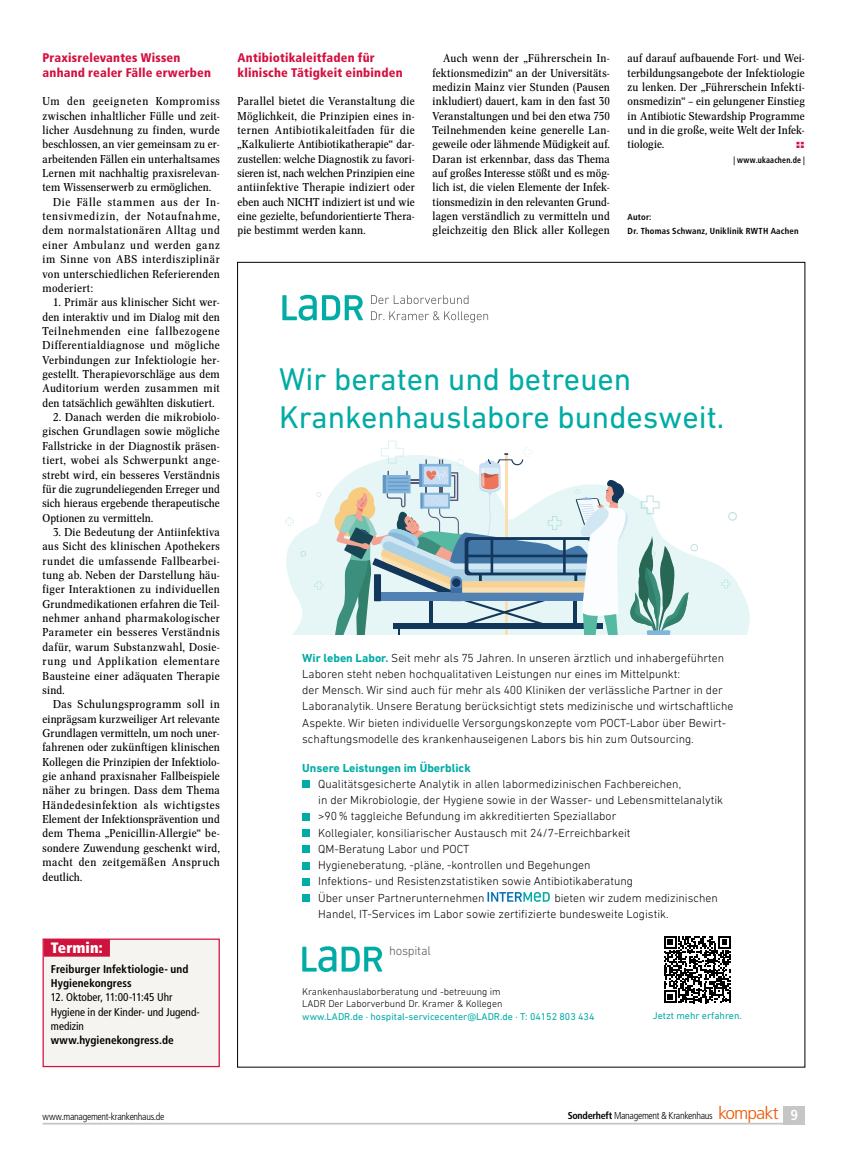
<style>
.page{position:relative;width:851px;height:1170px;background:#fff}
.page>*{position:absolute;margin:0;border:0;box-sizing:border-box;transform-origin:0 0}
.t1{font:32px/38.4px "DIN Next LT Pro";color:#00aca5}
.t2{font:900 condensed 15px "Frutiger LT Std";letter-spacing:.005em;color:#fff}
.t3{font:300 12.75px "DIN Next LT Pro";letter-spacing:-.02em;color:#575756}
.t4{font:900 condensed 12.5px/14.4px "Frutiger LT Std";letter-spacing:.015em;color:#d4103e}
.t5{font:300 11.88px/16.2px "DIN Next LT Pro";color:#000}
.t6{font:700 11.88px "DIN Next LT Pro";color:#00aca5}
.t7{font:11.25px/14.4px "Concorde Nova";letter-spacing:.025em;color:#000;text-align:justify;scale:1.07 1}
.t8{font:11.25px "Concorde Nova";letter-spacing:.045em;color:#000;scale:1.07 1}
.t9{font:700 condensed 11.25px/14.4px "Frutiger LT Com";letter-spacing:.005em;color:#000}
.t10{font:condensed 11.25px/14.4px "Frutiger LT Com";color:#000}
.t11{font:11.25px "Concorde Nova";letter-spacing:.06em;color:#000;scale:1.07 1}
.t12{font:11.25px "Concorde Nova";letter-spacing:.005em;color:#000;scale:1.07 1}
.t13{font:11.25px "Concorde Nova";letter-spacing:.055em;color:#000;scale:1.07 1}
.t14{font:900 expanded 11.25px "Helvetica Neue LT Std";color:#d4103e}
.t15{font:300 10px/12.5px "DIN Next LT Pro";color:#000}
.t16{font:10px "DIN Next LT Pro";color:#00aca5}
.t17{font:300 condensed 10px "Frutiger LT Std";letter-spacing:-.03em;color:#000}
.t18{font:700 condensed 8.75px/14.4px "Frutiger LT Std";letter-spacing:.02em;color:#000}
.t19{font:700 condensed 8.75px "Frutiger LT Std";letter-spacing:.02em;color:#000;scale:.9 1}
.s1{font-weight:700;color:#00aca5}
.s2{font-weight:700}
.s3{font-size:17.5px;color:#ea5b0b}
.s4{font-weight:700;font-size:14.5px;color:#fff}
</style>
<div class="page">
<svg style="left:282px;top:295px;width:81px;height:25px"></svg>
<svg style="left:371px;top:295px;width:97px;height:9px"></svg>
<svg style="left:371px;top:311px;width:117px;height:11px"></svg>
<div style="left:302px;top:780px;width:7px;height:7px;background:#00aca5"></div>
<div style="left:302px;top:813px;width:7px;height:7px;background:#00aca5"></div>
<div style="left:302px;top:829px;width:7px;height:7px;background:#00aca5"></div>
<div style="left:302px;top:845px;width:7px;height:7px;background:#00aca5"></div>
<div style="left:302px;top:862px;width:7px;height:7px;background:#00aca5"></div>
<div style="left:302px;top:878px;width:7px;height:7px;background:#00aca5"></div>
<div style="left:302px;top:894px;width:7px;height:7px;background:#00aca5"></div>
<svg style="left:487px;top:891px;width:62px;height:10px"></svg>
<svg style="left:286px;top:492px;width:463px;height:142px;fill:#e6f6f6"></svg>
<svg style="left:314px;top:581px;width:9px;height:8px"></svg>
<svg style="left:285px;top:517px;width:9px;height:8px"></svg>
<svg style="left:316px;top:492px;width:5px;height:5px"></svg>
<svg style="left:721px;top:579px;width:9px;height:9px"></svg>
<svg style="left:728px;top:512px;width:8px;height:8px"></svg>
<svg style="left:300px;top:551px;width:6px;height:5px"></svg>
<svg style="left:332px;top:440px;width:365px;height:194px"></svg>
<svg style="left:664px;top:936px;width:66px;height:67px"></svg>
<svg style="left:302px;top:946px;width:80px;height:25px"></svg>
<div style="left:43px;top:939px;width:176px;height:127px;background:#f6f4f1"></div>
<div style="left:44px;top:939px;width:66px;height:17px;background:#ce143c"></div>
<div style="left:43px;top:938px;width:177px;height:129px;border:1px solid #d4103e"></div>
<div style="left:783px;top:1105px;width:21px;height:19px;background:#c6c6c6"></div>
<hr style="left:43px;top:1122px;width:761px;height:2px;background:#c6c6c6">
<p class="t4" style="left:43px;top:51px;width:170px">Praxisrelevantes Wissen anhand realer Fälle erwerben</p>
<p class="t13" style="left:43px;top:95px;width:167px">Um den geeigneten Kompromiss</p>
<p class="t7" style="left:43px;top:109px;width:167px">zwischen inhaltlicher Fülle und zeit-</p>
<p class="t7" style="left:43px;top:123px;width:167px">licher Ausdehnung zu finden, wurde</p>
<p class="t7" style="left:43px;top:137px;width:167px">beschlossen, an vier gemeinsam zu er-</p>
<p class="t12" style="left:43px;top:152px;width:167px">arbeitenden Fällen ein unterhaltsames</p>
<p class="t7" style="left:43px;top:166px;width:167px">Lernen mit nachhaltig praxisrelevan-</p>
<p class="t7" style="left:43px;top:180px;width:159px">tem Wissenserwerb zu ermöglichen.</p>
<p class="t11" style="left:53px;top:195px;width:157px">Die Fälle stammen aus der In-</p>
<p class="t11" style="left:43px;top:210px;width:167px">tensivmedizin, der Notaufnahme,</p>
<p class="t8" style="left:43px;top:224px;width:167px">dem normalstationären Alltag und</p>
<p class="t8" style="left:43px;top:238px;width:167px">einer Ambulanz und werden ganz</p>
<p class="t8" style="left:43px;top:253px;width:167px">im Sinne von ABS interdisziplinär</p>
<p class="t7" style="left:43px;top:266px;width:167px">von unterschiedlichen Referierenden</p>
<p class="t7" style="left:43px;top:281px;width:49px">moderiert:</p>
<p class="t7" style="left:43px;top:295px;width:167px;text-indent:11px">1. Primär aus klinischer Sicht wer&shy;den interaktiv und im Dialog mit den Teilnehmenden eine fallbezogene Differentialdiagnose und mögliche Verbindungen zur Infektiologie her&shy;gestellt. Therapievorschläge aus dem Auditorium werden zusammen mit den tatsächlich gewählten diskutiert.</p>
<p class="t7" style="left:43px;top:410px;width:167px;text-indent:11px">2. Danach werden die mikrobiolo&shy;gischen Grundlagen sowie mögliche Fallstricke in der Diagnostik präsen&shy;tiert, wobei als Schwerpunkt ange&shy;strebt wird, ein besseres Verständnis für die zugrundeliegenden Erreger und sich hieraus ergebende therapeutische Optionen zu vermitteln.</p>
<p class="t7" style="left:43px;top:525px;width:167px;text-indent:11px">3. Die Bedeutung der Antiinfektiva aus Sicht des klinischen Apothekers rundet die umfassende Fallbearbei&shy;tung ab. Neben der Darstellung häu&shy;figer Interaktionen zu individuellen Grundmedikationen erfahren die Teil&shy;nehmer anhand pharmakologischer Parameter ein besseres Verständnis dafür, warum Substanzwahl, Dosie&shy;rung und Applikation elementare Bausteine einer adäquaten Therapie sind.</p>
<p class="t7" style="left:43px;top:697px;width:167px;text-indent:11px">Das Schulungsprogramm soll in einprägsam kurzweiliger Art relevante Grundlagen vermitteln, um noch uner&shy;fahrenen oder zukünftigen klinischen Kollegen die Prinzipien der Infektiolo&shy;gie anhand praxisnaher Fallbeispiele näher zu bringen. Dass dem Thema Händedesinfektion als wichtigstes Element der Infektionsprävention und dem Thema „Penicillin-Allergie“ be&shy;sondere Zuwendung geschenkt wird, macht den zeitgemäßen Anspruch deutlich.</p>
<h2 class="t2" style="left:51px;top:938px;width:53px">Termin:</h2>
<p class="t9" style="left:51px;top:961px;width:139px">Freiburger Infektiologie- und<br>Hygienekongress</p>
<p class="t10" style="left:51px;top:990px;width:150px">12. Oktober, 11:00-11:45 Uhr<br>Hygiene in der Kinder- und Jugend&shy;medizin</p>
<p class="t9" style="left:51px;top:1033px;width:124px">www.hygienekongress.de</p>
<p class="t4" style="left:237px;top:51px;width:166px">Antibiotikaleitfaden für klinische Tätigkeit einbinden</p>
<p class="t7" style="left:237px;top:94px;width:167px">Parallel bietet die Veranstaltung die Möglichkeit, die Prinzipien eines in&shy;ternen Antibiotikaleitfaden für die „Kalkulierte Antibiotikatherapie“ dar&shy;zustellen: welche Diagnostik zu favori&shy;sieren ist, nach welchen Prinzipien eine antiinfektive Therapie indiziert oder eben auch NICHT indiziert ist und wie eine gezielte, befundorientierte Thera&shy;pie bestimmt werden kann.</p>
<p class="t7" style="left:432px;top:51px;width:167px;text-indent:11px">Auch wenn der „Führerschein In&shy;fektionsmedizin“ an der Universitäts&shy;medizin Mainz vier Stunden (Pausen inkludiert) dauert, kam in den fast 30<br>Veranstaltungen und bei den etwa 750<br>Teilnehmenden keine generelle Lan&shy;geweile oder lähmende Müdigkeit auf.<br>Daran ist erkennbar, dass das Thema auf großes Interesse stößt und es mög&shy;lich ist, die vielen Elemente der Infek&shy;tionsmedizin in den relevanten Grund&shy;lagen verständlich zu vermitteln und gleichzeitig den Blick aller Kollegen</p>
<p class="t7" style="left:627px;top:51px;width:167px">auf darauf aufbauende Fort- und Wei&shy;terbildungsangebote der Infektiologie zu lenken. Der „Führerschein Infekti&shy;onsmedizin“ – ein gelungener Einstieg in Antibiotic Stewardship Programme und in die große, weite Welt der Infek&shy;tiologie.</p>
<p class="t14" style="left:795px;top:137px;width:11px">::</p>
<p class="t19" style="left:733px;top:154px;width:81px">| www.ukaachen.de |</p>
<p class="t18" style="left:627px;top:210px;width:172px">Autor:<br>Dr. Thomas Schwanz, Uniklinik RWTH Aachen</p>
<h1 class="t1" style="left:279px;top:359px;width:446px">Wir beraten und betreuen<br>Krankenhauslabore bundesweit.</h1>
<p class="t5" style="left:302px;top:649px;width:433px"><span class="s1">Wir leben Labor.</span> Seit mehr als 75 Jahren. In unseren ärztlich und inhabergeführten Laboren steht neben hochqualitativen Leistungen nur eines im Mittelpunkt:<br>der Mensch. Wir sind auch für mehr als 400 Kliniken der verlässliche Partner in der Laboranalytik. Unsere Beratung berücksichtigt stets medizinische und wirtschaftliche Aspekte. Wir bieten individuelle Versorgungskonzepte vom POCT-Labor über Bewirt&shy;schaftungsmodelle des krankenhauseigenen Labors bis hin zum Outsourcing.</p>
<p class="t6" style="left:302px;top:760px;width:170px">Unsere Leistungen im Überblick</p>
<p class="t5" style="left:318px;top:775px;width:406px">Qualitätsgesicherte Analytik in allen labormedizinischen Fachbereichen,<br>in der Mikrobiologie, der Hygiene sowie in der Wasser- und Lebensmittelanalytik &gt;90% taggleiche Befundung im akkreditierten Speziallabor<br>Kollegialer, konsiliarischer Austausch mit 24/7-Erreichbarkeit<br>QM-Beratung Labor und POCT<br>Hygieneberatung, -pläne, -kontrollen und Begehungen<br>Infektions- und Resistenzstatistiken sowie Antibiotikaberatung<br>Über unser Partnerunternehmen</p>
<p class="t5" style="left:318px;top:889px;width:401px;text-indent:236px">bieten wir zudem medizinischen<br>Handel, IT-Services im Labor sowie zertifizierte bundesweite Logistik.</p>
<p class="t3" style="left:389px;top:943px;width:43px">hospital</p>
<p class="t15" style="left:302px;top:984px;width:202px">Krankenhauslaborberatung und -betreuung im<br>LADR Der Laborverbund Dr. Kramer &amp; Kollegen</p>
<p class="t16" style="left:302px;top:1010px;width:293px">www.LADR.de · hospital-servicecenter@LADR.de · T: 04152 803 434</p>
<p class="t16" style="left:652px;top:1010px;width:90px">Jetzt mehr erfahren.</p>
<p class="t17" style="left:43px;top:1110px;width:123px">www.management-krankenhaus.de</p>
<p class="t17" style="left:567px;top:1109px;width:232px"><span class="s2">Sonderheft</span> Management &amp; Krankenhaus <span class="s3">kompakt</span> <span class="s4">9</span></p>
</div>
